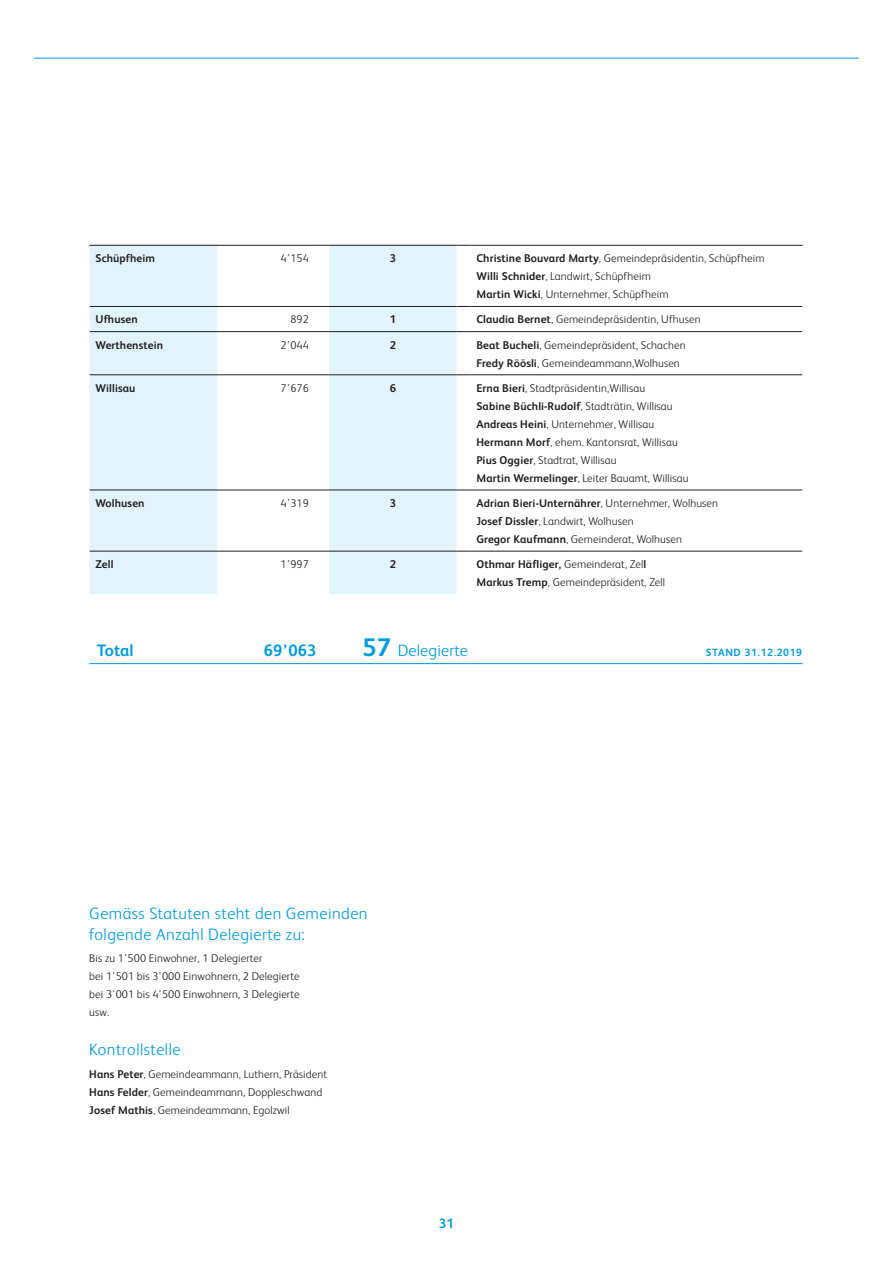
<style>
.page{position:relative;width:893px;height:1263px;background:#fff}
.page>*{position:absolute;margin:0;border:0;box-sizing:border-box;transform-origin:0 0}
.t1{font:300 16.5px/21px "FS Albert";letter-spacing:.03em;color:#009bde}
.t2{font:300 16.5px "FS Albert";letter-spacing:.01em;color:#009bde}
.t3{font:700 16.5px "FS Albert";letter-spacing:.01em;color:#009bde}
.t4{font:700 13.5px "FS Albert";color:#009bde}
.t5{font:300 11.25px/18px "FS Albert";letter-spacing:.01em;color:#231f20}
.t6{font:700 11.25px "FS Albert";letter-spacing:.01em;color:#231f20}
.t7{font:700 10.5px "FS Albert";letter-spacing:.06em;color:#009bde}
.s1{font-weight:700}
.s2{font-weight:700;font-size:25.5px}
</style>
<div class="page">
<svg style="left:89px;top:246px;width:368px;height:348px;fill:#e1f4fc"></svg>
<hr style="left:89px;top:245px;width:128px;height:1px;background:#231f20">
<hr style="left:217px;top:245px;width:98px;height:1px;background:#231f20">
<svg style="left:315px;top:245px;width:14px;height:1px"></svg>
<hr style="left:329px;top:245px;width:128px;height:1px;background:#231f20">
<svg style="left:457px;top:245px;width:13px;height:1px"></svg>
<hr style="left:470px;top:245px;width:333px;height:1px;background:#231f20">
<hr style="left:90px;top:306px;width:127px;height:1px;background:#231f20">
<hr style="left:217px;top:306px;width:98px;height:1px;background:#231f20">
<svg style="left:315px;top:306px;width:14px;height:1px"></svg>
<hr style="left:329px;top:306px;width:128px;height:1px;background:#231f20">
<svg style="left:457px;top:306px;width:13px;height:1px"></svg>
<hr style="left:470px;top:306px;width:332px;height:1px;background:#231f20">
<hr style="left:90px;top:331px;width:127px;height:1px;background:#231f20">
<hr style="left:217px;top:331px;width:98px;height:1px;background:#231f20">
<svg style="left:315px;top:331px;width:14px;height:1px"></svg>
<hr style="left:329px;top:331px;width:128px;height:1px;background:#231f20">
<svg style="left:457px;top:331px;width:13px;height:1px"></svg>
<hr style="left:470px;top:331px;width:332px;height:1px;background:#231f20">
<hr style="left:90px;top:374px;width:127px;height:1px;background:#231f20">
<hr style="left:217px;top:374px;width:98px;height:1px;background:#231f20">
<svg style="left:315px;top:374px;width:14px;height:1px"></svg>
<hr style="left:329px;top:374px;width:128px;height:1px;background:#231f20">
<svg style="left:457px;top:374px;width:13px;height:1px"></svg>
<hr style="left:470px;top:374px;width:332px;height:1px;background:#231f20">
<hr style="left:90px;top:490px;width:127px;height:1px;background:#231f20">
<hr style="left:217px;top:490px;width:98px;height:1px;background:#231f20">
<svg style="left:315px;top:490px;width:14px;height:1px"></svg>
<hr style="left:329px;top:490px;width:128px;height:1px;background:#231f20">
<svg style="left:457px;top:490px;width:13px;height:1px"></svg>
<hr style="left:470px;top:490px;width:332px;height:1px;background:#231f20">
<hr style="left:89px;top:663px;width:128px;height:1px;background:#009bde">
<hr style="left:217px;top:663px;width:98px;height:1px;background:#009bde">
<svg style="left:315px;top:663px;width:14px;height:1px"></svg>
<hr style="left:329px;top:663px;width:128px;height:1px;background:#009bde">
<svg style="left:457px;top:663px;width:13px;height:1px"></svg>
<hr style="left:470px;top:663px;width:333px;height:1px;background:#009bde">
<hr style="left:90px;top:551px;width:127px;height:1px;background:#231f20">
<hr style="left:217px;top:551px;width:98px;height:1px;background:#231f20">
<svg style="left:315px;top:551px;width:14px;height:1px"></svg>
<hr style="left:329px;top:551px;width:128px;height:1px;background:#231f20">
<svg style="left:457px;top:551px;width:13px;height:1px"></svg>
<hr style="left:470px;top:551px;width:332px;height:1px;background:#231f20">
<hr style="left:34px;top:58px;width:825px;height:1px;background:#009bde">
<p class="t6" style="left:95px;top:251px;width:61px">Schüpfheim</p>
<p class="t5" style="left:281px;top:249px;width:30px">4’154</p>
<p class="t6" style="left:390px;top:251px;width:8px">3</p>
<p class="t5" style="left:476px;top:249px;width:290px"><span class="s1">Christine Bouvard Marty</span>, Gemeindepräsidentin, Schüpfheim<br><span class="s1">Willi Schnider</span>, Landwirt, Schüpfheim<br><span class="s1">Martin Wicki</span>, Unternehmer, Schüpfheim</p>
<p class="t6" style="left:95px;top:312px;width:44px">Ufhusen</p>
<p class="t5" style="left:290px;top:310px;width:20px">892</p>
<p class="t6" style="left:390px;top:312px;width:8px">1</p>
<p class="t5" style="left:476px;top:310px;width:226px"><span class="s1">Claudia Bernet</span>, Gemeindepräsidentin, Ufhusen</p>
<p class="t6" style="left:95px;top:337px;width:69px">Werthenstein</p>
<p class="t5" style="left:281px;top:335px;width:30px">2’044</p>
<p class="t6" style="left:390px;top:337px;width:8px">2</p>
<p class="t5" style="left:476px;top:335px;width:211px"><span class="s1">Beat Bucheli</span>, Gemeindepräsident, Schachen<br><span class="s1">Fredy Röösli</span>, Gemeindeammann,Wolhusen</p>
<p class="t6" style="left:95px;top:380px;width:41px">Willisau</p>
<p class="t5" style="left:281px;top:378px;width:30px">7’676</p>
<p class="t6" style="left:390px;top:380px;width:8px">6</p>
<p class="t5" style="left:476px;top:378px;width:213px"><span class="s1">Erna Bieri</span>, Stadtpräsidentin,Willisau<br><span class="s1">Sabine Büchli-Rudolf</span>, Stadträtin, Willisau <span class="s1">Andreas Heini</span>, Unternehmer, Willisau <span class="s1">Hermann Morf</span>, ehem. Kantonsrat, Willisau <span class="s1">Pius Oggier</span>, Stadtrat, Willisau<br><span class="s1">Martin Wermelinger</span>, Leiter Bauamt, Willisau</p>
<p class="t6" style="left:95px;top:495px;width:51px">Wolhusen</p>
<p class="t5" style="left:281px;top:493px;width:30px">4’319</p>
<p class="t6" style="left:390px;top:495px;width:8px">3</p>
<p class="t5" style="left:476px;top:493px;width:243px"><span class="s1">Adrian Bieri-Unternährer</span>, Unternehmer, Wolhusen<br><span class="s1">Josef Dissler</span>, Landwirt, Wolhusen<br><span class="s1">Gregor Kaufmann</span>, Gemeinderat, Wolhusen</p>
<p class="t6" style="left:95px;top:557px;width:20px">Zell</p>
<p class="t5" style="left:281px;top:555px;width:30px">1’997</p>
<p class="t6" style="left:390px;top:557px;width:8px">2</p>
<p class="t5" style="left:476px;top:555px;width:190px"><span class="s1">Othmar Häfliger,</span> Gemeinderat, Zel<span class="s1">l<br>Markus Tremp</span>, Gemeindepräsident, Zell</p>
<h1 class="t3" style="left:97px;top:639px;width:38px">Total</h1>
<h1 class="t3" style="left:264px;top:639px;width:54px">69’063</h1>
<h1 class="t2" style="left:362px;top:639px;width:107px"><span class="s2">57</span> Delegierte</h1>
<p class="t7" style="left:706px;top:645px;width:98px">STAND 31.12.2019</p>
<h1 class="t1" style="left:89px;top:902px;width:280px">Gemäss Statuten steht den Gemeinden folgende Anzahl Delegierte zu:</h1>
<p class="t5" style="left:89px;top:949px;width:212px">Bis zu 1'500 Einwohner, 1 Delegierter<br>bei 1'501 bis 3'000 Einwohnern, 2 Delegierte bei 3'001 bis 4'500 Einwohnern, 3 Delegierte usw.</p>
<h1 class="t1" style="left:89px;top:1038px;width:93px">Kontrollstelle</h1>
<p class="t5" style="left:89px;top:1064px;width:239px"><span class="s1">Hans Peter</span>, Gemeindeammann, Luthern, Präsident<br><span class="s1">Hans Felder</span>, Gemeindeammann, Doppleschwand<br><span class="s1">Josef Mathis</span>, Gemeindeammann, Egolzwil</p>
<p class="t4" style="left:439px;top:1214px;width:17px">31</p>
</div>
